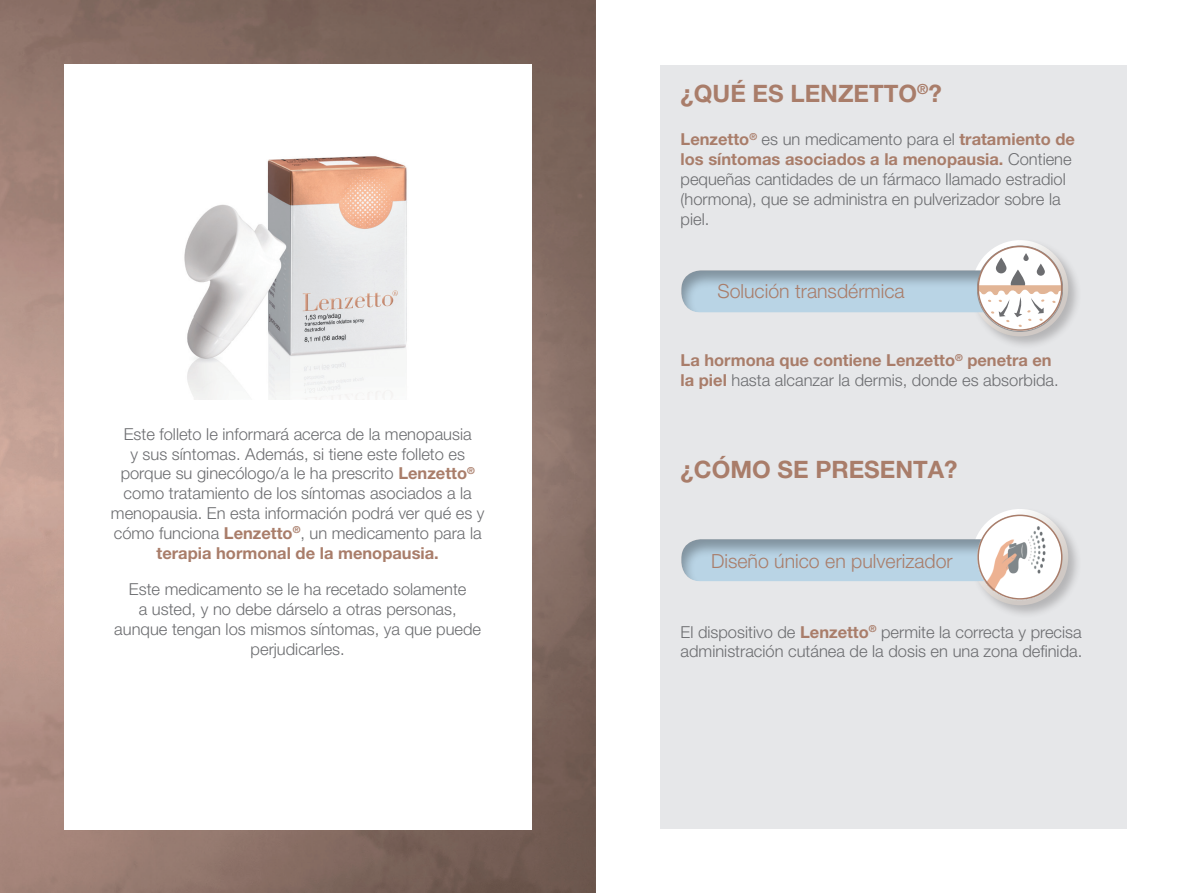
<style>
.page{position:relative;width:1191px;height:893px;background:#fff}
.page>*{position:absolute;margin:0;border:0;box-sizing:border-box;transform-origin:0 0}
.t1{font:700 24px "Helvetica Neue LT Pro";color:#a97d6a}
.t2{font:300 19.5px "Helvetica Neue LT Pro";color:#a97d6a}
.t3{font:300 16.5px/19.8px "Helvetica Neue LT Pro";color:#6c6d70;text-align:center}
.t4{font:700 16.5px/19.8px "Helvetica Neue LT Pro";color:#a97d6a}
.s1{font-weight:700;color:#a97d6a}
.s2{font-weight:300;color:#6c6d70}
</style>
<div class="page">
<div style="left:660px;top:65px;width:466px;height:763px;background:#e6e7e9"></div>
<div style="left:969px;top:238px;width:113px;height:113px;background:#231f20;opacity:.25"></div>
<svg style="left:972px;top:240px;width:96px;height:96px"></svg>
<div style="left:969px;top:507px;width:113px;height:113px;background:#231f20;opacity:.25"></div>
<div style="left:679px;top:268px;width:347px;height:45px;background:#231f20;opacity:.35"></div>
<div style="left:679px;top:536px;width:347px;height:45px;background:#231f20;opacity:.35"></div>
<img style="left:0;top:0;width:595px;height:893px">
<div style="left:64px;top:64px;width:467px;height:765px;background:#fff"></div>
<img style="left:184px;top:156px;width:223px;height:243px">
<svg style="left:977px;top:246px;width:85px;height:85px;background:#e6e0dd"></svg>
<img style="left:974px;top:512px;width:92px;height:91px">
<div style="left:977px;top:246px;width:85px;height:85px;border:2px solid #a97d6a;border-radius:50%"></div>
<div style="left:977px;top:515px;width:85px;height:85px;border:2px solid #a97d6a;border-radius:50%"></div>
<p class="t3" style="left:111px;top:424px;width:375px">Este folleto le informará acerca de la menopausia<br>y sus síntomas. Además, si tiene este folleto es porque su ginecólogo/a le ha prescrito <span class="s1">Lenzetto</span><sup>® </sup>como tratamiento de los síntomas asociados a la menopausia. En esta información podrá ver qué es y cómo funciona <span class="s1">Lenzetto</span><sup>®</sup>, un medicamento para la <span class="s1">terapia hormonal de la menopausia.</span></p>
<p class="t3" style="left:114px;top:579px;width:368px">Este medicamento se le ha recetado solamente<br>a usted, y no debe dárselo a otras personas, aunque tengan los mismos síntomas, ya que puede perjudicarles.</p>
<h1 class="t1" style="left:680px;top:79px;width:263px">¿QUÉ ES LENZETTO<sup>®</sup>?</h1>
<p class="t3" style="left:680px;top:129px;width:396px;text-align:left"><span class="s1">Lenzetto</span><sup>®</sup> es un medicamento para el <span class="s1">tratamiento de los síntomas asociados a la menopausia.</span> Contiene pequeñas cantidades de un fármaco llamado estradiol (hormona), que se administra en pulverizador sobre la piel.</p>
<p class="t2" style="left:717px;top:280px;width:189px">Solución transdérmica</p>
<p class="t4" style="left:680px;top:350px;width:379px">La hormona que contiene Lenzetto<sup>®</sup> penetra en la piel <span class="s2">hasta alcanzar la dermis, donde es absorbida.</span></p>
<h1 class="t1" style="left:680px;top:454px;width:278px">¿CÓMO SE PRESENTA?</h1>
<p class="t2" style="left:711px;top:549px;width:243px">Diseño único en pulverizador</p>
<p class="t3" style="left:680px;top:621px;width:403px;text-align:left">El dispositivo de <span class="s1">Lenzetto</span><sup>®</sup> permite la correcta y precisa administración cutánea de la dosis en una zona definida.</p>
</div>
